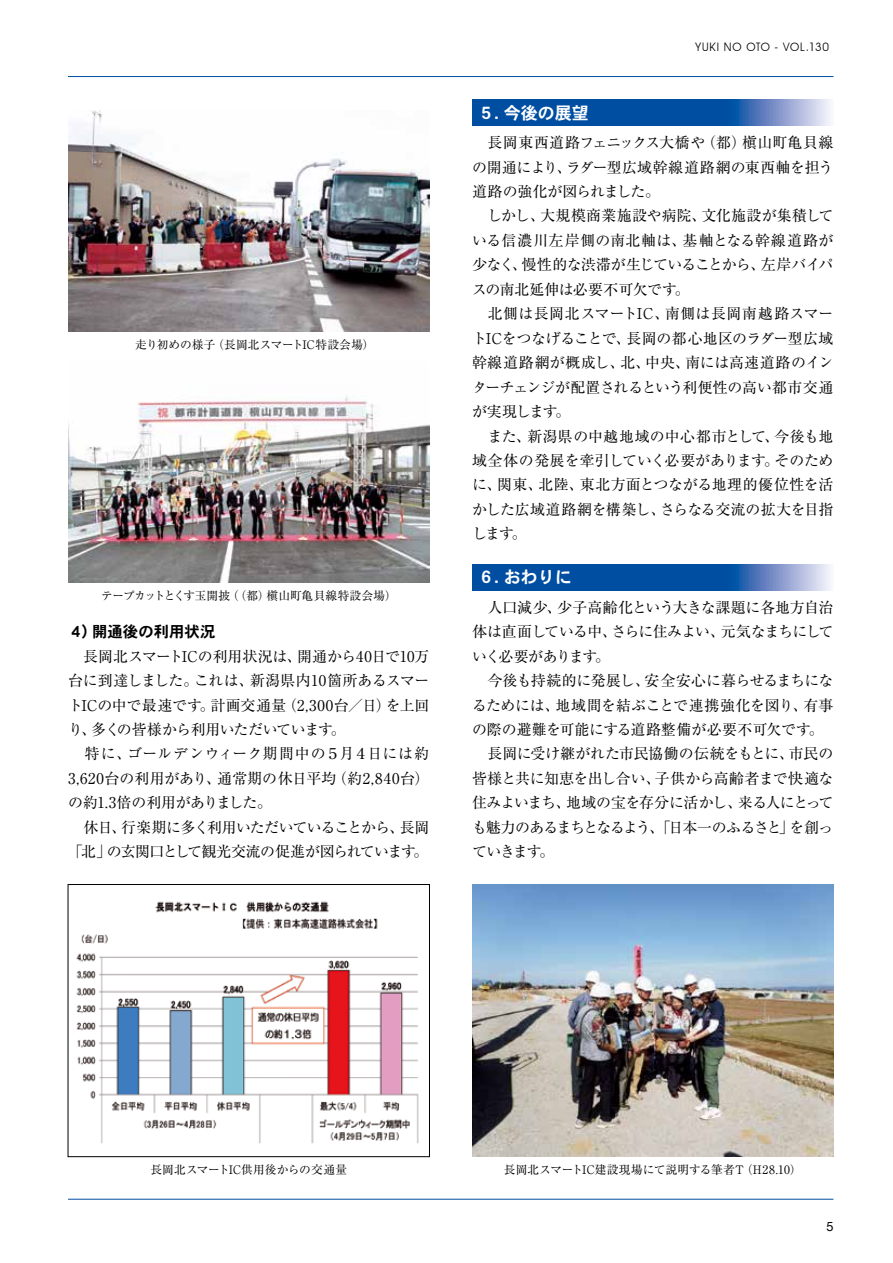
<style>
.page{position:relative;width:893px;height:1263px;background:#fff}
.page>*{position:absolute;margin:0;border:0;box-sizing:border-box;transform-origin:0 0}
.t1{font:16.95px "DFHS Gothic W7 MP RKSJ H";color:#fff}
.t2{font:15.45px "DFHS Gothic W7 MP RKSJ H";color:#000}
.t3{font:14.85px/24.5px "Ryumin Pr 6";letter-spacing:-.01em;color:#000}
.t4{font:12.75px "Helvetica Neue";color:#000}
.t5{font:11.7px "Ryumin Pr 6";letter-spacing:.005em;color:#000}
.t6{font:11.7px "Advantage Book Normal";letter-spacing:.075em;color:#000}
</style>
<div class="page">
<svg style="left:472px;top:100px;width:359px;height:25px"></svg>
<hr style="left:68px;top:1199px;width:765px;height:1px;background:#004ea2">
<hr style="left:68px;top:76px;width:765px;height:1px;background:#004ea2">
<svg style="left:472px;top:564px;width:359px;height:26px"></svg>
<img style="left:472px;top:884px;width:361px;height:273px">
<img style="left:68px;top:111px;width:361px;height:221px">
<img style="left:68px;top:396px;width:361px;height:187px">
<img style="left:76px;top:901px;width:343px;height:243px">
<div style="left:68px;top:884px;width:362px;height:273px;border:1px solid #000"></div>
<p class="t5" style="left:123px;top:336px;width:252px">　走り初めの様子（長岡北スマートIC特設会場）</p>
<p class="t5" style="left:101px;top:587px;width:297px">テープカットとくす玉開披（（都）槇山町亀貝線特設会場）</p>
<p class="t2" style="left:68px;top:624px;width:149px">４）開通後の利用状況</p>
<p class="t3" style="left:68px;top:643px;width:363px">　長岡北スマートICの利用状況は、開通から40日で10万台に到達しました。これは、新潟県内10箇所あるスマートICの中で最速です。計画交通量（2,300台／日）を上回り、多くの皆様から利用いただいています。<br>　特に、ゴールデンウィーク期間中の５月４日には約<br>3,620台の利用があり、通常期の休日平均（約2,840台）の約1.3倍の利用がありました。<br>　休日、行楽期に多く利用いただいていることから、長岡「北」の玄関口として観光交流の促進が図られています。</p>
<p class="t6" style="left:695px;top:40px;width:135px">YUKI NO OTO - VOL.130</p>
<p class="t1" style="left:478px;top:104px;width:113px">５. 今後の展望</p>
<p class="t3" style="left:472px;top:130px;width:363px">　長岡東西道路フェニックス大橋や（都）槇山町亀貝線の開通により、ラダー型広域幹線道路網の東西軸を担う道路の強化が図られました。<br>　しかし、大規模商業施設や病院、文化施設が集積している信濃川左岸側の南北軸は、基軸となる幹線道路が少なく、慢性的な渋滞が生じていることから、左岸バイパスの南北延伸は必要不可欠です。<br>　北側は長岡北スマートIC、南側は長岡南越路スマートICをつなげることで、長岡の都心地区のラダー型広域幹線道路網が概成し、北、中央、南には高速道路のインターチェンジが配置されるという利便性の高い都市交通が実現します。<br>　また、新潟県の中越地域の中心都市として、今後も地域全体の発展を牽引していく必要があります。そのために、関東、北陸、東北方面とつながる地理的優位性を活かした広域道路網を構築し、さらなる交流の拡大を目指します。</p>
<p class="t1" style="left:478px;top:569px;width:96px">６. おわりに</p>
<p class="t3" style="left:472px;top:594px;width:363px">　人口減少、少子高齢化という大きな課題に各地方自治体は直面している中、さらに住みよい、元気なまちにしていく必要があります。<br>　今後も持続的に発展し、安全安心に暮らせるまちになるためには、地域間を結ぶことで連携強化を図り、有事の際の避難を可能にする道路整備が必要不可欠です。　長岡に受け継がれた市民協働の伝統をもとに、市民の皆様と共に知恵を出し合い、子供から高齢者まで快適な住みよいまち、地域の宝を存分に活かし、来る人にとっても魅力のあるまちとなるよう、「日本一のふるさと」を創っていきます。</p>
<p class="t5" style="left:150px;top:1161px;width:198px">長岡北スマートIC供用後からの交通量</p>
<p class="t5" style="left:504px;top:1161px;width:299px">長岡北スマートIC建設現場にて説明する筆者T（H28.10）</p>
<p class="t4" style="left:826px;top:1219px;width:9px">5</p>
</div>
